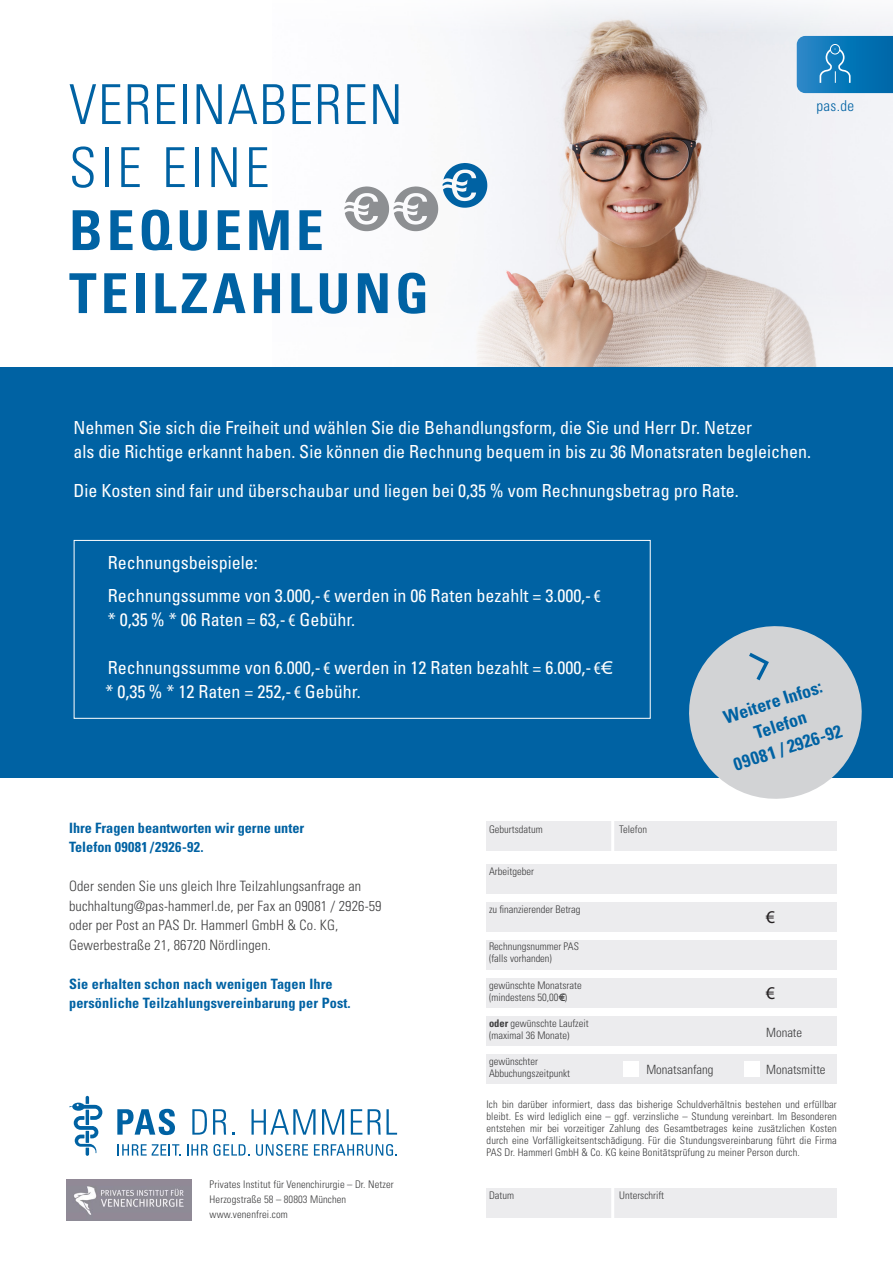
<style>
.page{position:relative;width:893px;height:1263px;background:#fff}
.page>*{position:absolute;margin:0;border:0;box-sizing:border-box;transform-origin:0 0}
.t1{font:300 condensed 55.2px/63px "Univers";letter-spacing:.025em;color:#0062a3}
.t2{font:700 condensed 55.2px/63px "Univers";letter-spacing:.075em;color:#0062a3}
.t3{font:condensed 18px/24px "Univers";color:#fff}
.t4{font:700 condensed 18px/24px "Univers";color:#0062a3;text-align:center}
.t5{font:18px "Myriad Pro";color:#231f20}
.t6{font:300 condensed 15px "Univers";color:#0062a3}
.t7{font:300 condensed 14.25px/19.5px "Univers";letter-spacing:.01em;color:#3e3e3f}
.t8{font:700 condensed 14.25px/19.5px "Univers";letter-spacing:.01em;color:#0062a3}
.t9{font:300 condensed 12.75px "Univers";color:#3e3e3f}
.t10{font:300 condensed 10.5px/12px "Univers";color:#3e3e3f}
.s1{font-family:"Myriad Pro"}
.s2{font-family:"Myriad Pro";font-weight:400}
.s3{font-weight:700}
</style>
<div class="page">
<img style="left:364px;top:4px;width:529px;height:363px">
<div style="left:0;top:367px;width:893px;height:411px;background:#0062a3"></div>
<svg style="left:344px;top:163px;width:143px;height:68px"></svg>
<img style="left:66px;top:1179px;width:126px;height:42px">
<svg style="left:797px;top:36px;width:96px;height:57px"></svg>
<svg style="left:117px;top:1109px;width:58px;height:26px"></svg>
<svg style="left:192px;top:1109px;width:15px;height:25px"></svg>
<svg style="left:213px;top:1109px;width:13px;height:25px"></svg>
<svg style="left:251px;top:1109px;width:64px;height:25px"></svg>
<svg style="left:322px;top:1109px;width:22px;height:25px"></svg>
<svg style="left:351px;top:1109px;width:11px;height:25px"></svg>
<svg style="left:368px;top:1109px;width:29px;height:25px"></svg>
<svg style="left:187px;top:1144px;width:21px;height:11px"></svg>
<svg style="left:214px;top:1144px;width:36px;height:12px"></svg>
<svg style="left:118px;top:1144px;width:63px;height:11px"></svg>
<svg style="left:314px;top:1144px;width:83px;height:12px"></svg>
<svg style="left:256px;top:1144px;width:52px;height:12px"></svg>
<svg style="left:69px;top:1096px;width:33px;height:60px"></svg>
<div style="left:74px;top:540px;width:577px;height:179px;border:1px solid #fff"></div>
<svg style="left:689px;top:626px;width:173px;height:173px"></svg>
<div style="left:486px;top:821px;width:351px;height:30px;background:#ececee"></div>
<div style="left:486px;top:978px;width:351px;height:29px;background:#ececee"></div>
<div style="left:486px;top:864px;width:351px;height:29px;background:#ececee"></div>
<div style="left:486px;top:902px;width:351px;height:29px;background:#ececee"></div>
<div style="left:486px;top:940px;width:351px;height:29px;background:#ececee"></div>
<div style="left:486px;top:1016px;width:351px;height:29px;background:#ececee"></div>
<div style="left:486px;top:1054px;width:351px;height:29px;background:#ececee"></div>
<div style="left:623px;top:1061px;width:16px;height:15px;background:#fff"></div>
<div style="left:744px;top:1061px;width:15px;height:15px;background:#fff"></div>
<hr style="left:611px;top:819px;width:3px;height:36px;background:#fff">
<div style="left:486px;top:1187px;width:351px;height:30px;background:#ececee"></div>
<hr style="left:611px;top:1186px;width:3px;height:36px;background:#fff">
<h1 class="t1" style="left:69px;top:73px;width:335px">VEREINABEREN<br>SIE EINE</h1>
<h1 class="t2" style="left:69px;top:199px;width:361px">BEQUEME<br>TEILZAHLUNG</h1>
<h3 class="t6" style="left:816px;top:97px;width:39px">pas.de</h3>
<h2 class="t3" style="left:73px;top:415px;width:739px">Nehmen Sie sich die Freiheit und wählen Sie die Behandlungsform, die Sie und Herr Dr. Netzer<br>als die Richtige erkannt haben. Sie können die Rechnung bequem in bis zu 36 Monatsraten begleichen.</h2>
<h2 class="t3" style="left:73px;top:478px;width:667px">Die Kosten sind fair und überschaubar und liegen bei 0,35 % vom Rechnungsbetrag pro Rate.</h2>
<h2 class="t3" style="left:108px;top:546px;width:494px;line-height:33px">Rechnungsbeispiele:<br>Rechnungssumme von 3.000,- <span class="s1">€</span> werden in 06 Raten bezahlt = 3.000,- <span class="s1">€</span></h2>
<h2 class="t3" style="left:108px;top:607px;width:249px">* 0,35 % * 06 Raten = 63,- <span class="s1">€</span> Gebühr.</h2>
<h2 class="t3" style="left:105px;top:655px;width:501px">Rechnungssumme von 6.000,- <span class="s1">€</span> werden in 12 Raten bezahlt = 6.000,- <span class="s1">€</span>€ * 0,35 % * 12 Raten = 252,- <span class="s1">€</span> Gebühr.</h2>
<h2 class="t4" style="left:716px;top:708px;width:114px;rotate:-18deg">Weitere Infos:<br>Telefon<br>09081 / 2926-92</h2>
<h3 class="t8" style="left:69px;top:818px;width:237px">Ihre Fragen beantworten wir gerne unter<br>Telefon 09081 / 2926-92.</h3>
<h3 class="t7" style="left:69px;top:876px;width:314px">Oder senden Sie uns gleich Ihre Teilzahlungsanfrage an buchhaltung@pas-hammerl.de, per Fax an 09081 / 2926-59 oder per Post an PAS Dr. Hammerl GmbH &amp; Co. KG, Gewerbestraße 21, 86720 Nördlingen.</h3>
<h3 class="t8" style="left:69px;top:974px;width:283px">Sie erhalten schon nach wenigen Tagen Ihre persönliche Teilzahlungsvereinbarung per Post.</h3>
<p class="t10" style="left:210px;top:1177px;width:186px;line-height:15px">Privates Institut für Venenchirurgie – Dr. Netzer<br>Herzogstraße 58 – 80803 München www.venenfrei.com</p>
<p class="t10" style="left:489px;top:823px;width:55px">Geburtsdatum</p>
<p class="t10" style="left:619px;top:823px;width:29px">Telefon</p>
<p class="t10" style="left:489px;top:866px;width:46px">Arbeitgeber</p>
<p class="t10" style="left:489px;top:903px;width:93px">zu finanzierender Betrag</p>
<p class="t10" style="left:489px;top:940px;width:91px">Rechnungsnummer PAS (falls vorhanden)</p>
<h2 class="t5" style="left:766px;top:906px;width:11px">€</h2>
<p class="t10" style="left:489px;top:979px;width:94px">gewünschte Monatsrate (mindestens 50,00€<span class="s2">€)</span></p>
<h2 class="t5" style="left:766px;top:981px;width:11px">€</h2>
<p class="t10" style="left:489px;top:1017px;width:101px"><span class="s3">oder</span> gewünschte Laufzeit (maximal 36 Monate<span class="s2">)</span></p>
<p class="t9" style="left:766px;top:1025px;width:38px">Monate</p>
<p class="t10" style="left:489px;top:1055px;width:83px">gewünschter<br>Abbuchungszeitpunkt</p>
<p class="t9" style="left:646px;top:1061px;width:69px">Monatsanfang</p>
<p class="t9" style="left:766px;top:1061px;width:61px">Monatsmitte</p>
<p class="t10" style="left:486px;top:1098px;width:352px;text-align:justify">Ich bin darüber informiert, dass das bisherige Schuldverhältnis bestehen und erfüllbar bleibt. Es wird lediglich eine – ggf. verzinsliche – Stundung vereinbart. Im Besonderen entstehen mir bei vorzeitiger Zahlung des Gesamtbetrages keine zusätzlichen Kosten durch eine Vorfälligkeitsentschädigung. Für die Stundungsvereinbarung führt die Firma PAS Dr. Hammerl GmbH &amp; Co. KG keine Bonitätsprüfung zu meiner Person durch.</p>
<p class="t10" style="left:489px;top:1189px;width:27px">Datum</p>
<p class="t10" style="left:619px;top:1189px;width:46px">Unterschrift</p>
</div>
